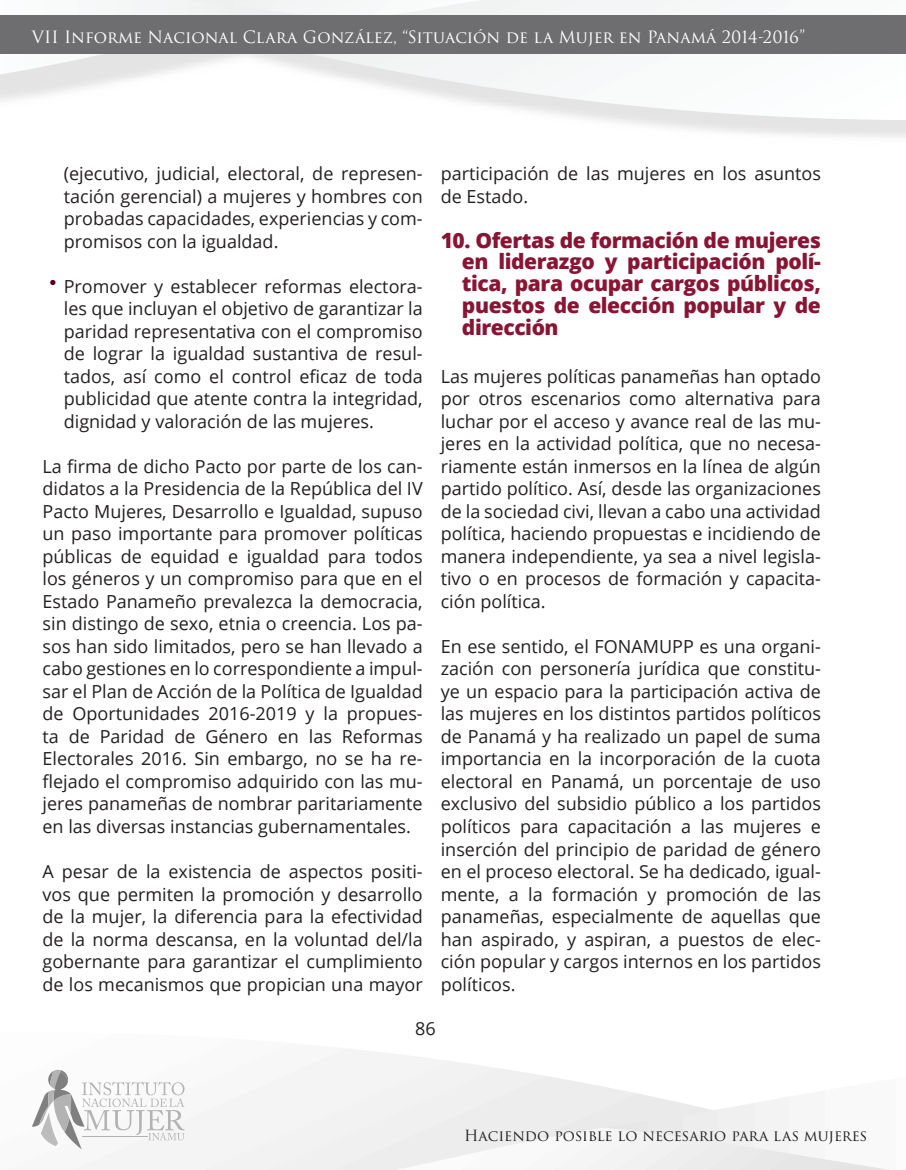
<style>
.page{position:relative;width:906px;height:1170px;background:#fff}
.page>*{position:absolute;margin:0;border:0;box-sizing:border-box;transform-origin:0 0}
.t1{font:800 21px/21.8px "Open Sans";letter-spacing:-.02em;color:#881534;text-align:justify}
.t2{font:18px/22.5px "Open Sans";color:#231f20;text-align:justify}
.t3{font:16.5px "Trajan Pro 3";color:#fff}
.t4{font:15px "Trajan Pro 3";color:#231f20}
</style>
<div class="page">
<svg style="left:76px;top:1049px;width:473px;height:120px"></svg>
<svg style="left:376px;top:1077px;width:413px;height:92px"></svg>
<svg style="left:380px;top:1127px;width:503px;height:42px"></svg>
<svg style="left:334px;top:0;width:572px;height:120px"></svg>
<svg style="left:0;top:0;width:580px;height:79px"></svg>
<div style="left:0;top:15px;width:906px;height:39px;background:#6e6e70"></div>
<svg style="left:32px;top:1069px;width:152px;height:80px"></svg>
<p class="t3" style="left:32px;top:25px;width:775px">VII Informe Nacional Clara González, “Situación de la Mujer en Panamá 2014-2016”</p>
<p class="t2" style="left:64px;top:162px;width:360px">(ejecutivo, judicial, electoral, de represen&shy;tación gerencial) a mujeres y hombres con probadas capacidades, experiencias y com&shy;promisos con la igualdad.</p>
<p class="t2" style="left:64px;top:274px;width:360px">Promover y establecer reformas electora&shy;les que incluyan el objetivo de garantizar la paridad representativa con el compromiso de lograr la igualdad sustantiva de resul&shy;tados, así como el control eficaz de toda publicidad que atente contra la integridad, dignidad y valoración de las mujeres.</p>
<p class="t2" style="left:43px;top:454px;width:382px">La firma de dicho Pacto por parte de los can&shy;didatos a la Presidencia de la República del IV Pacto Mujeres, Desarrollo e Igualdad, supuso un paso importante para promover políticas públicas de equidad e igualdad para todos los géneros y un compromiso para que en el Estado Panameño prevalezca la democracia, sin distingo de sexo, etnia o creencia. Los pa&shy;sos han sido limitados, pero se han llevado a cabo gestiones en lo correspondiente a impul&shy;sar el Plan de Acción de la Política de Igualdad de Oportunidades 2016-2019 y la propues&shy;ta de Paridad de Género en las Reformas Electorales 2016. Sin embargo, no se ha re&shy;flejado el compromiso adquirido con las mu&shy;jeres panameñas de nombrar paritariamente en las diversas instancias gubernamentales.</p>
<p class="t2" style="left:43px;top:859px;width:382px">A pesar de la existencia de aspectos positi&shy;vos que permiten la promoción y desarrollo de la mujer, la diferencia para la efectividad de la norma descansa, en la voluntad del/la gobernante para garantizar el cumplimiento de los mecanismos que propician una mayor</p>
<p class="t2" style="left:441px;top:162px;width:382px">participación de las mujeres en los asuntos de Estado.</p>
<p class="t1" style="left:462px;top:228px;width:360px;text-indent:-21px">10. Ofertas de formación de mujeres en liderazgo y participación polí&shy;tica, para ocupar cargos públicos, puestos de elección popular y de dirección</p>
<p class="t2" style="left:441px;top:364px;width:382px">Las mujeres políticas panameñas han optado por otros escenarios como alternativa para luchar por el acceso y avance real de las mu&shy;jeres en la actividad política, que no necesa&shy;riamente están inmersos en la línea de algún partido político. Así, desde las organizaciones de la sociedad civi, llevan a cabo una actividad política, haciendo propuestas e incidiendo de manera independiente, ya sea a nivel legisla&shy;tivo o en procesos de formación y capacita&shy;ción política.</p>
<p class="t2" style="left:441px;top:634px;width:382px">En ese sentido, el FONAMUPP es una organi&shy;zación con personería jurídica que constitu&shy;ye un espacio para la participación activa de las mujeres en los distintos partidos políticos de Panamá y ha realizado un papel de suma importancia en la incorporación de la cuota electoral en Panamá, un porcentaje de uso exclusivo del subsidio público a los partidos políticos para capacitación a las mujeres e inserción del principio de paridad de género en el proceso electoral. Se ha dedicado, igual&shy;mente, a la formación y promoción de las panameñas, especialmente de aquellas que han aspirado, y aspiran, a puestos de elec&shy;ción popular y cargos internos en los partidos políticos.</p>
<p class="t2" style="left:415px;top:1016px;width:22px">86</p>
<p class="t4" style="left:464px;top:1125px;width:405px">Haciendo posible lo necesario para las mujeres</p>
</div>
